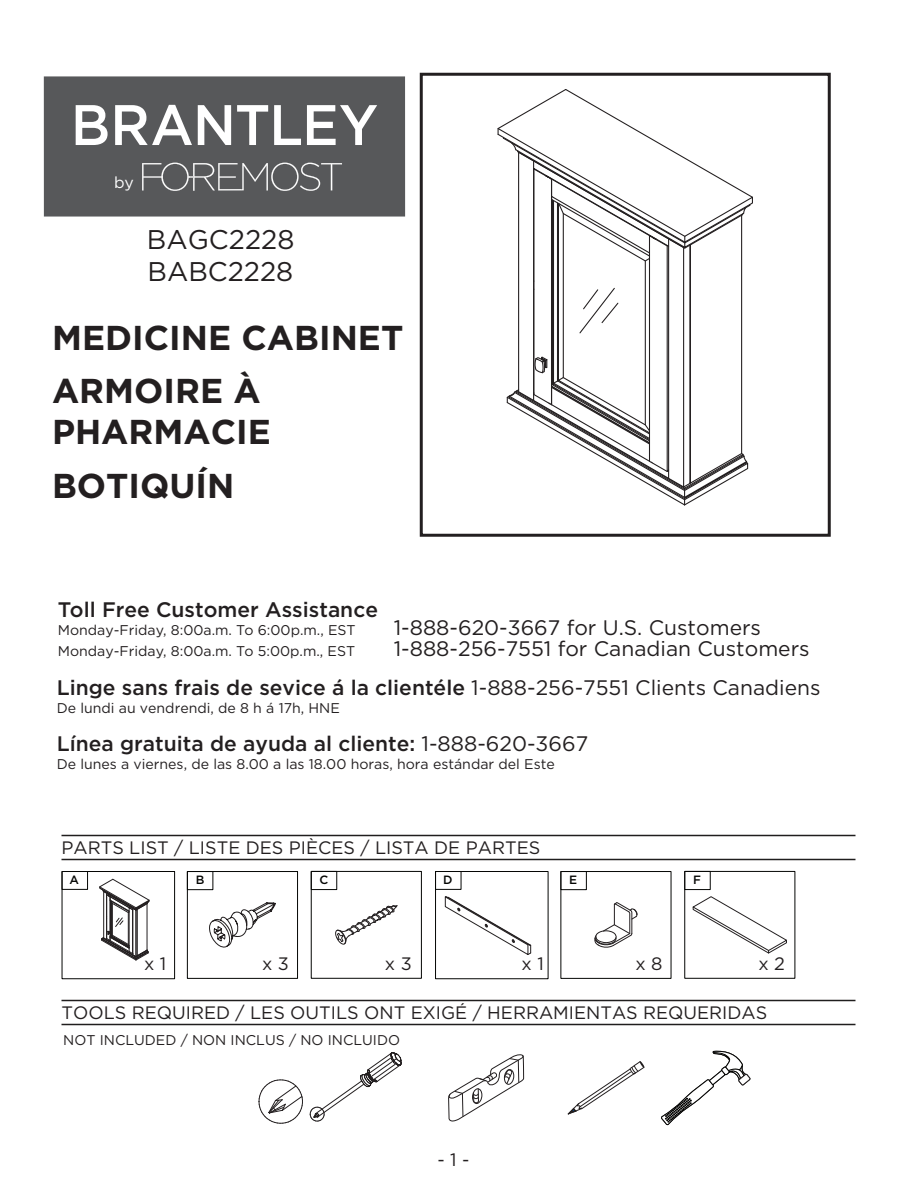
<style>
.page{position:relative;width:918px;height:1188px;background:#fff}
.page>*{position:absolute;margin:0;border:0;box-sizing:border-box;transform-origin:0 0}
.t1{font:500 57px "Gotham";letter-spacing:-.015em;color:#fff;scale:.96 1}
.t2{font:700 34.5px/53.4px "Gotham";color:#231f20}
.t3{font:27px/32.4px "Gotham";color:#231f20}
.t4{font:21px/38.8px "Gotham";color:#231f20}
.t5{font:500 21px "Gotham";color:#231f20}
.t6{font:18px "Gotham";color:#231f20}
.t7{font:15.9px "Gotham";color:#fff}
.t8{font:14.1px "Gotham";color:#231f20}
.t9{font:500 12px "Gotham";color:#050604}
.s1{font-weight:500}
.s2{font-weight:400}
</style>
<div class="page">
<div style="left:44px;top:76px;width:361px;height:141px;background:#57585a"></div>
<div style="left:420px;top:73px;width:411px;height:464px;border:3px solid #231f20"></div>
<svg style="left:142px;top:163px;width:200px;height:28px"></svg>
<div style="left:62px;top:871px;width:113px;height:108px;border:1px solid #050604"></div>
<div style="left:62px;top:871px;width:26px;height:19px;border:1px solid #050604"></div>
<hr style="left:62px;top:835px;width:794px;height:1px;background:#201e1e">
<hr style="left:62px;top:859px;width:794px;height:1px;background:#201e1e">
<hr style="left:62px;top:1000px;width:794px;height:1px;background:#201e1e">
<hr style="left:62px;top:1024px;width:794px;height:1px;background:#201e1e">
<div style="left:187px;top:871px;width:111px;height:108px;border:1px solid #050604"></div>
<div style="left:187px;top:871px;width:26px;height:19px;border:1px solid #050604"></div>
<div style="left:311px;top:871px;width:111px;height:108px;border:1px solid #050604"></div>
<div style="left:311px;top:871px;width:26px;height:19px;border:1px solid #050604"></div>
<div style="left:435px;top:871px;width:113px;height:108px;border:1px solid #050604"></div>
<div style="left:435px;top:871px;width:26px;height:19px;border:1px solid #050604"></div>
<div style="left:561px;top:871px;width:110px;height:108px;border:1px solid #050604"></div>
<div style="left:561px;top:871px;width:26px;height:19px;border:1px solid #050604"></div>
<div style="left:684px;top:871px;width:111px;height:108px;border:1px solid #050604"></div>
<div style="left:684px;top:871px;width:27px;height:19px;border:1px solid #050604"></div>
<svg style="left:448px;top:1054px;width:76px;height:68px"></svg>
<svg style="left:567px;top:1061px;width:78px;height:54px"></svg>
<svg style="left:259px;top:1079px;width:44px;height:45px"></svg>
<svg style="left:310px;top:1052px;width:92px;height:70px"></svg>
<svg style="left:209px;top:902px;width:67px;height:46px"></svg>
<svg style="left:335px;top:905px;width:63px;height:40px"></svg>
<svg style="left:692px;top:896px;width:95px;height:58px"></svg>
<svg style="left:594px;top:902px;width:44px;height:46px"></svg>
<svg style="left:445px;top:896px;width:86px;height:59px"></svg>
<svg style="left:661px;top:1050px;width:90px;height:75px"></svg>
<svg style="left:497px;top:89px;width:256px;height:417px"></svg>
<svg style="left:99px;top:879px;width:51px;height:82px"></svg>
<h1 class="t1" style="left:71px;top:88px;width:322px">BRANTLEY</h1>
<p class="t7" style="left:114px;top:172px;width:21px">by</p>
<h3 class="t3" style="left:147px;top:223px;width:149px">BAGC2228<br>BABC2228</h3>
<h2 class="t2" style="left:52px;top:311px;width:353px">MEDICINE CABINET<br>ARMOIRE À</h2>
<h2 class="t2" style="left:52px;top:405px;width:220px">PHARMACIE<br>BOTIQUÍN</h2>
<h3 class="t5" style="left:58px;top:596px;width:322px">Toll Free Customer Assistance</h3>
<p class="t8" style="left:58px;top:621px;width:300px">Monday-Friday, 8:00a.m. To 6:00p.m., EST</p>
<h3 class="t4" style="left:394px;top:607px;width:369px">1-888-620-3667 for U.S. Customers</h3>
<p class="t8" style="left:58px;top:642px;width:299px">Monday-Friday, 8:00a.m. To 5:00p.m., EST</p>
<h3 class="t4" style="left:57px;top:628px;width:765px;text-indent:337px">1-888-256-7551 for Canadian Customers<br><span class="s1">Linge sans frais de sevice á la clientéle</span> 1-888-256-7551 Clients Canadiens</h3>
<p class="t8" style="left:57px;top:699px;width:285px">De lundi au vendrendi, de 8 h á 17h, HNE</p>
<h3 class="t5" style="left:57px;top:730px;width:533px">Línea gratuita de ayuda al cliente: <span class="s2">1-888-620-3667</span></h3>
<p class="t8" style="left:57px;top:755px;width:500px">De lunes a viernes, de las 8.00 a las 18.00 horas, hora estándar del Este</p>
<p class="t6" style="left:61px;top:836px;width:480px">PARTS LIST / LISTE DES PIÈCES / LISTA DE PARTES</p>
<p class="t9" style="left:70px;top:872px;width:11px">A</p>
<p class="t9" style="left:196px;top:872px;width:10px">B</p>
<p class="t9" style="left:320px;top:872px;width:10px">C</p>
<p class="t9" style="left:443px;top:872px;width:11px">D</p>
<p class="t9" style="left:569px;top:872px;width:10px">E</p>
<p class="t9" style="left:693px;top:872px;width:9px">F</p>
<p class="t6" style="left:144px;top:952px;width:24px">x 1</p>
<p class="t6" style="left:262px;top:952px;width:28px">x 3</p>
<p class="t6" style="left:385px;top:952px;width:28px">x 3</p>
<p class="t6" style="left:522px;top:952px;width:24px">x 1</p>
<p class="t6" style="left:636px;top:952px;width:29px">x 8</p>
<p class="t6" style="left:758px;top:952px;width:28px">x 2</p>
<p class="t6" style="left:61px;top:1001px;width:707px">TOOLS REQUIRED / LES OUTILS ONT EXIGÉ / HERRAMIENTAS REQUERIDAS</p>
<p class="t8" style="left:63px;top:1031px;width:338px">NOT INCLUDED / NON INCLUS / NO INCLUIDO</p>
<p class="t6" style="left:437px;top:1148px;width:33px">- 1 -</p>
</div>
